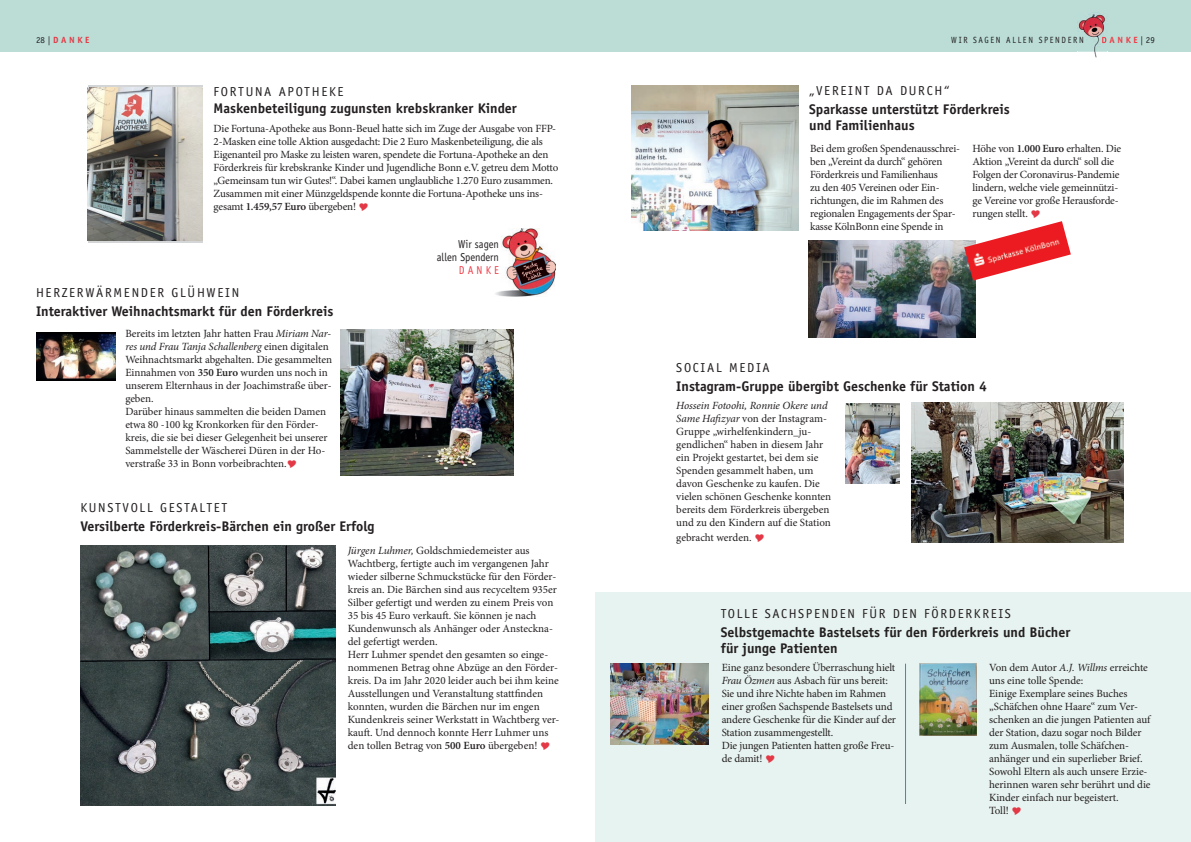
<style>
.page{position:relative;width:1191px;height:842px;background:#fff}
.page>*{position:absolute;margin:0;border:0;box-sizing:border-box;transform-origin:0 0}
.t1{font:700 14px/16px "Officina Sans";color:#231f20}
.t2{font:13px "Officina Sans";letter-spacing:.13em;color:#231f20}
.t3{font:11.5px/13.1px "Officina Sans";color:#231f20;text-align:right;scale:.91 1}
.t4{font:11.5px "Officina Sans";color:#ee3d49;scale:.91 1}
.t5{font:11px/13px "Minion Pro";letter-spacing:-.01em;color:#231f20}
.t6{font:9px "Officina Sans";letter-spacing:.2em;color:#231f20;scale:.91 1}
.t7{font:700 9px "Officina Sans";color:#e33a46}
.t8{font:700 9px "Officina Sans";color:#ee3d49}
.s1{font-weight:400;color:#231f20}
.s2{font-weight:600}
.s3{font-style:italic}
</style>
<div class="page">
<div style="left:0;top:0;width:1191px;height:52px;background:#bbddd6"></div>
<div style="left:88px;top:85px;width:115px;height:158px;background:linear-gradient(to right,#d4d5d7,#d4d5d7)"></div>
<img style="left:88px;top:87px;width:115px;height:153px">
<img style="left:80px;top:546px;width:255px;height:260px">
<img style="left:37px;top:332px;width:78px;height:48px">
<img style="left:341px;top:330px;width:172px;height:145px">
<img style="left:495px;top:228px;width:61px;height:68px">
<div style="left:595px;top:592px;width:596px;height:250px;background:#e7f3f0"></div>
<img style="left:808px;top:241px;width:167px;height:96px">
<img style="left:631px;top:85px;width:167px;height:146px">
<img style="left:964px;top:221px;width:106px;height:60px">
<img style="left:911px;top:403px;width:212px;height:140px">
<img style="left:845px;top:403px;width:55px;height:81px">
<img style="left:610px;top:663px;width:98px;height:81px">
<img style="left:919px;top:664px;width:57px;height:71px">
<hr style="left:905px;top:664px;width:1px;height:140px;background:#069edb">
<img style="left:1077px;top:14px;width:30px;height:43px">
<svg style="left:1102px;top:37px;width:5px;height:6px"></svg>
<p class="t7" style="left:36px;top:34px;width:55px"><span class="s1">28 |</span> D A N K E</p>
<p class="t2" style="left:214px;top:84px;width:131px">FORTUNA APOTHEKE</p>
<p class="t1" style="left:214px;top:100px;width:305px">Maskenbeteiligung zugunsten krebskranker Kinder</p>
<p class="t5" style="left:214px;top:122px;width:346px">Die Fortuna-Apotheke aus Bonn-Beuel hatte sich im Zuge der Ausgabe von FFP-2-Masken eine tolle Aktion ausgedacht: Die 2 Euro Maskenbeteiligung, die als Eigenanteil pro Maske zu leisten waren, spendete die Fortuna-Apotheke an den Förderkreis für krebskranke Kinder und Jugendliche Bonn e.V. getreu dem Motto „Gemeinsam tun wir Gutes!“. Dabei kamen unglaubliche 1.270 Euro zusammen.<br>Zusammen mit einer Münzgeldspende konnte die Fortuna-Apotheke uns ins&shy;gesamt <span class="s2">1.459,57 Euro</span> übergeben!</p>
<p class="t3" style="left:437px;top:238px;width:70px">Wir sagen allen Spendern</p>
<p class="t4" style="left:459px;top:264px;width:46px">D A N K E</p>
<p class="t2" style="left:36px;top:285px;width:205px">HERZERWÄRMENDER GLÜHWEIN</p>
<p class="t1" style="left:36px;top:303px;width:299px">Interaktiver Weihnachtsmarkt für den Förderkreis</p>
<p class="t5" style="left:125px;top:327px;width:208px">Bereits im letzten Jahr hatten Frau <span class="s3">Miriam Nar&shy;res und Frau Tanja Schallenberg</span> einen digitalen Weihnachtsmarkt abgehalten. Die gesammelten Einnahmen von <span class="s2">350 Euro</span> wurden uns noch in unserem Elternhaus in der Joachimstraße über&shy;geben.<br>Darüber hinaus sammelten die beiden Damen etwa 80 -100 kg Kronkorken für den Förder&shy;kreis, die sie bei dieser Gelegenheit bei unserer Sammelstelle der Wäscherei Düren in der Ho&shy;verstraße 33 in Bonn vorbeibrachten.</p>
<p class="t2" style="left:80px;top:500px;width:148px">KUNSTVOLL GESTALTET</p>
<p class="t1" style="left:80px;top:518px;width:296px">Versilberte Förderkreis-Bärchen ein großer Erfolg</p>
<p class="t5" style="left:348px;top:544px;width:213px"><span class="s3">Jürgen Luhmer,</span> Goldschmiedemeister aus Wachtberg, fertigte auch im vergangenen Jahr wieder silberne Schmuckstücke für den Förder&shy;kreis an. Die Bärchen sind aus recyceltem 935er Silber gefertigt und werden zu einem Preis von 35 bis 45 Euro verkauft. Sie können je nach Kundenwunsch als Anhänger oder Ansteckna&shy;del gefertigt werden.<br>Herr Luhmer spendet den gesamten so einge&shy;nommenen Betrag ohne Abzüge an den Förder&shy;kreis. Da im Jahr 2020 leider auch bei ihm keine Ausstellungen und Veranstaltung stattfinden konnten, wurden die Bärchen nur im engen Kundenkreis seiner Werkstatt in Wachtberg ver&shy;kauft. Und dennoch konnte Herr Luhmer uns den tollen Betrag von <span class="s2">500 Euro</span> übergeben!</p>
<p class="t6" style="left:951px;top:34px;width:147px">WIR SAGEN ALLEN SPENDERN</p>
<p class="t8" style="left:1101px;top:34px;width:55px">D A N K E <span class="s1">| 29</span></p>
<p class="t2" style="left:809px;top:83px;width:142px">„VEREINT DA DURCH“</p>
<p class="t1" style="left:809px;top:101px;width:202px">Sparkasse unterstützt Förderkreis und Familienhaus</p>
<p class="t5" style="left:810px;top:142px;width:151px">Bei dem großen Spendenausschrei&shy;ben „Vereint da durch“ gehören<br>Förderkreis und Familienhaus<br>zu den 405 Vereinen oder Ein&shy;richtungen, die im Rahmen des regionalen Engagements der Spar&shy;kasse KölnBonn eine Spende in</p>
<p class="t5" style="left:972px;top:142px;width:150px">Höhe von <span class="s2">1.000 Euro</span> erhalten. Die<br>Aktion „Vereint da durch“ soll die<br>Folgen der Coronavirus-Pandemie lindern, welche viele gemeinnützi&shy;ge Vereine vor große Herausforde&shy;rungen stellt.</p>
<p class="t2" style="left:676px;top:360px;width:95px">SOCIAL MEDIA</p>
<p class="t1" style="left:676px;top:378px;width:312px">Instagram-Gruppe übergibt Geschenke für Station 4</p>
<p class="t5" style="left:676px;top:399px;width:156px"><span class="s3">Hossein Fotoohi, Ronnie Okere und<br>Same Hafizyar</span> von der Instagram-<br>Gruppe „wirhelfenkindern_ju&shy;gendlichen“ haben in diesem Jahr ein Projekt gestartet, bei dem sie<br>Spenden gesammelt haben, um davon Geschenke zu kaufen. Die vielen schönen Geschenke konnten bereits dem Förderkreis übergeben und zu den Kindern auf die Station</p>
<p class="t5" style="left:676px;top:531px;width:77px">gebracht werden.</p>
<p class="t2" style="left:721px;top:606px;width:291px">TOLLE SACHSPENDEN FÜR DEN FÖRDERKREIS</p>
<p class="t1" style="left:721px;top:624px;width:351px">Selbstgemachte Bastelsets für den Förderkreis und Bücher für junge Patienten</p>
<p class="t5" style="left:721px;top:661px;width:176px">Eine ganz besondere Überraschung hielt <span class="s3">Frau Özmen</span> aus Asbach für uns bereit:<br>Sie und ihre Nichte haben im Rahmen einer großen Sachspende Bastelsets und andere Geschenke für die Kinder auf der Station zusammengestellt.<br>Die jungen Patienten hatten große Freu&shy;de damit!</p>
<p class="t5" style="left:989px;top:661px;width:163px">Von dem Autor <span class="s3">A.J. Willms</span> erreichte uns eine tolle Spende:<br>Einige Exemplare seines Buches „Schäfchen ohne Haare“ zum Ver&shy;schenken an die jungen Patienten auf der Station, dazu sogar noch Bilder zum Ausmalen, tolle Schäfchen&shy;anhänger und ein superlieber Brief.<br>Sowohl Eltern als auch unsere Erzie&shy;herinnen waren sehr berührt und die<br>Kinder einfach nur begeistert.<br>Toll!</p>
</div>
